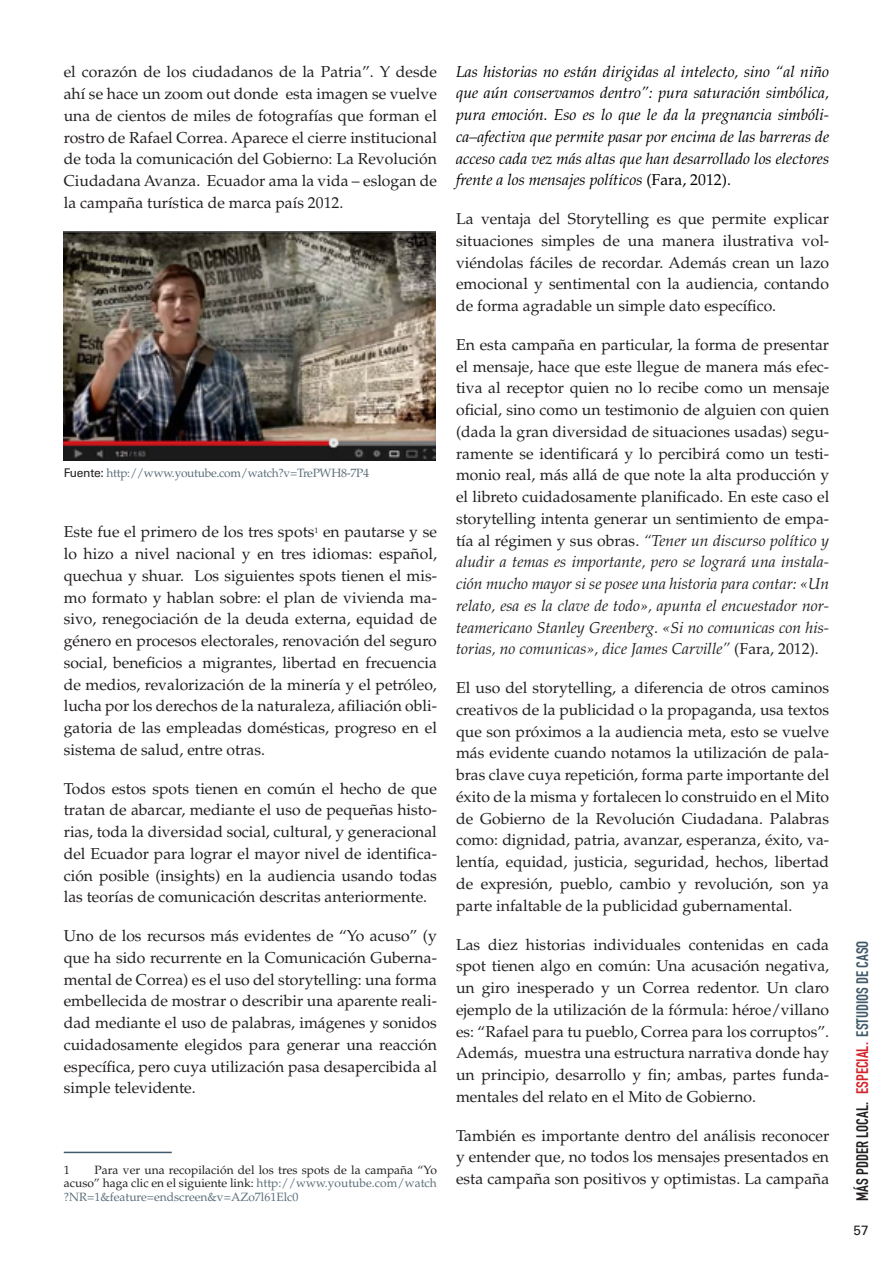
<style>
.page{position:relative;width:893px;height:1263px;background:#fff}
.page>*{position:absolute;margin:0;border:0;box-sizing:border-box;transform-origin:0 0}
.t1{font:16.5px "DIN Engschrift";color:#405968}
.t2{font:16.5px "DIN Engschrift";color:#231f20}
.t3{font:15.75px/21.8px "Palatino";color:#231f20;text-align:justify}
.entrada_cita{font:italic 15.75px/21.8px "Palatino";color:#000;text-align:justify}
.numpagina{font:13.5px "Univers";color:#231f20}
.footnote{font:12px/13.5px "Palatino";color:#231f20;text-align:justify}
.pie_de_imagen{font:12px "Palatino";letter-spacing:-.025em;color:#5b6f7b}
.s1{font-family:"Univers";color:#231f20}
.s2{color:#5b6f7b}
.s3{font-style:normal}
.s4{font-style:italic}
.s5{color:#d1232a}
</style>
<div class="page">
<hr style="left:64px;top:1152px;width:108px;height:1px;background:#405968">
<img style="left:64px;top:231px;width:372px;height:230px">
<p class="t3" style="left:64px;top:61px;width:375px">el corazón de los ciudadanos de la Patria”. Y desde ahí se hace un zoom out donde esta imagen se vuelve una de cientos de miles de fotografías que forman el rostro de Rafael Correa. Aparece el cierre institucional de toda la comunicación del Gobierno: La Revolución Ciudadana Avanza. Ecuador ama la vida – eslogan de la campaña turística de marca país 2012.</p>
<p class="pie_de_imagen" style="left:64px;top:466px;width:307px"><span class="s1">Fuente:</span> http://www.youtube.com/watch?v=TrePWH8-7P4</p>
<p class="t3" style="left:64px;top:521px;width:375px">Este fue el primero de los tres spots<sup>1</sup> en pautarse y se lo hizo a nivel nacional y en tres idiomas: español, quechua y shuar. Los siguientes spots tienen el mis&shy;mo formato y hablan sobre: el plan de vivienda ma&shy;sivo, renegociación de la deuda externa, equidad de género en procesos electorales, renovación del seguro social, beneficios a migrantes, libertad en frecuencia de medios, revalorización de la minería y el petróleo, lucha por los derechos de la naturaleza, afiliación obli&shy;gatoria de las empleadas domésticas, progreso en el sistema de salud, entre otras.</p>
<p class="t3" style="left:64px;top:778px;width:375px">Todos estos spots tienen en común el hecho de que tratan de abarcar, mediante el uso de pequeñas histo&shy;rias, toda la diversidad social, cultural, y generacional del Ecuador para lograr el mayor nivel de identifica&shy;ción posible (insights) en la audiencia usando todas las teorías de comunicación descritas anteriormente.</p>
<p class="t3" style="left:64px;top:925px;width:375px">Uno de los recursos más evidentes de “Yo acuso” (y que ha sido recurrente en la Comunicación Guberna&shy;mental de Correa) es el uso del storytelling: una forma embellecida de mostrar o describir una aparente reali&shy;dad mediante el uso de palabras, imágenes y sonidos cuidadosamente elegidos para generar una reacción específica, pero cuya utilización pasa desapercibida al simple televidente.</p>
<p class="footnote" style="left:64px;top:1163px;width:375px;text-indent:31px">Para ver una recopilación del los tres spots de la campaña “Yo acuso” haga clic en el siguiente link: <span class="s2">http://www.youtube.com/watch ?NR=1&amp;feature=endscreen&amp;v=AZo7l61Elc0</span></p>
<p class="footnote" style="left:64px;top:1163px;width:7px">1</p>
<p class="entrada_cita" style="left:456px;top:61px;width:375px">Las historias no están dirigidas al intelecto, sino “al niño que aún conservamos dentro”: pura saturación simbólica, pura emoción. Eso es lo que le da la pregnancia simbóli&shy;ca–afectiva que permite pasar por encima de las barreras de acceso cada vez más altas que han desarrollado los electores frente a los mensajes políticos <span class="s3">(Fara, 2012).</span></p>
<p class="t3" style="left:456px;top:208px;width:375px">La ventaja del Storytelling es que permite explicar situaciones simples de una manera ilustrativa vol&shy;viéndolas fáciles de recordar. Además crean un lazo emocional y sentimental con la audiencia, contando de forma agradable un simple dato específico.</p>
<p class="t3" style="left:456px;top:334px;width:375px">En esta campaña en particular, la forma de presentar el mensaje, hace que este llegue de manera más efec&shy;tiva al receptor quien no lo recibe como un mensaje oficial, sino como un testimonio de alguien con quien (dada la gran diversidad de situaciones usadas) segu&shy;ramente se identificará y lo percibirá como un testi&shy;monio real, más allá de que note la alta producción y el libreto cuidadosamente planificado. En este caso el storytelling intenta generar un sentimiento de empa&shy;tía al régimen y sus obras. <span class="s4">“Tener un discurso político y aludir a temas es importante, pero se logrará una instala&shy;ción mucho mayor si se posee una historia para contar: «Un relato, esa es la clave de todo», apunta el encuestador nor&shy;teamericano Stanley Greenberg. «Si no comunicas con his&shy;torias, no comunicas», dice James Carville”</span> (Fara, 2012).</p>
<p class="t3" style="left:456px;top:677px;width:375px">El uso del storytelling, a diferencia de otros caminos creativos de la publicidad o la propaganda, usa textos que son próximos a la audiencia meta, esto se vuelve más evidente cuando notamos la utilización de pala&shy;bras clave cuya repetición, forma parte importante del éxito de la misma y fortalecen lo construido en el Mito de Gobierno de la Revolución Ciudadana. Palabras como: dignidad, patria, avanzar, esperanza, éxito, va&shy;lentía, equidad, justicia, seguridad, hechos, libertad de expresión, pueblo, cambio y revolución, son ya parte infaltable de la publicidad gubernamental.</p>
<p class="t3" style="left:456px;top:933px;width:375px">Las diez historias individuales contenidas en cada spot tienen algo en común: Una acusación negativa, un giro inesperado y un Correa redentor. Un claro ejemplo de la utilización de la fórmula: héroe/villano es: “Rafael para tu pueblo, Correa para los corruptos”.<br>Además, muestra una estructura narrativa donde hay un principio, desarrollo y fin; ambas, partes funda&shy;mentales del relato en el Mito de Gobierno.</p>
<p class="t3" style="left:456px;top:1124px;width:375px">También es importante dentro del análisis reconocer y entender que, no todos los mensajes presentados en esta campaña son positivos y optimistas. La campaña</p>
<p class="t1" style="left:853px;top:1094px;width:155px;rotate:-90deg"><span class="s5">ESPECIAL.</span> ESTUDIOS DE CASO</p>
<p class="t2" style="left:853px;top:1201px;width:100px;rotate:-90deg">MÁS PDDER LOCAL.</p>
<p class="numpagina" style="left:854px;top:1222px;width:17px">57</p>
</div>
